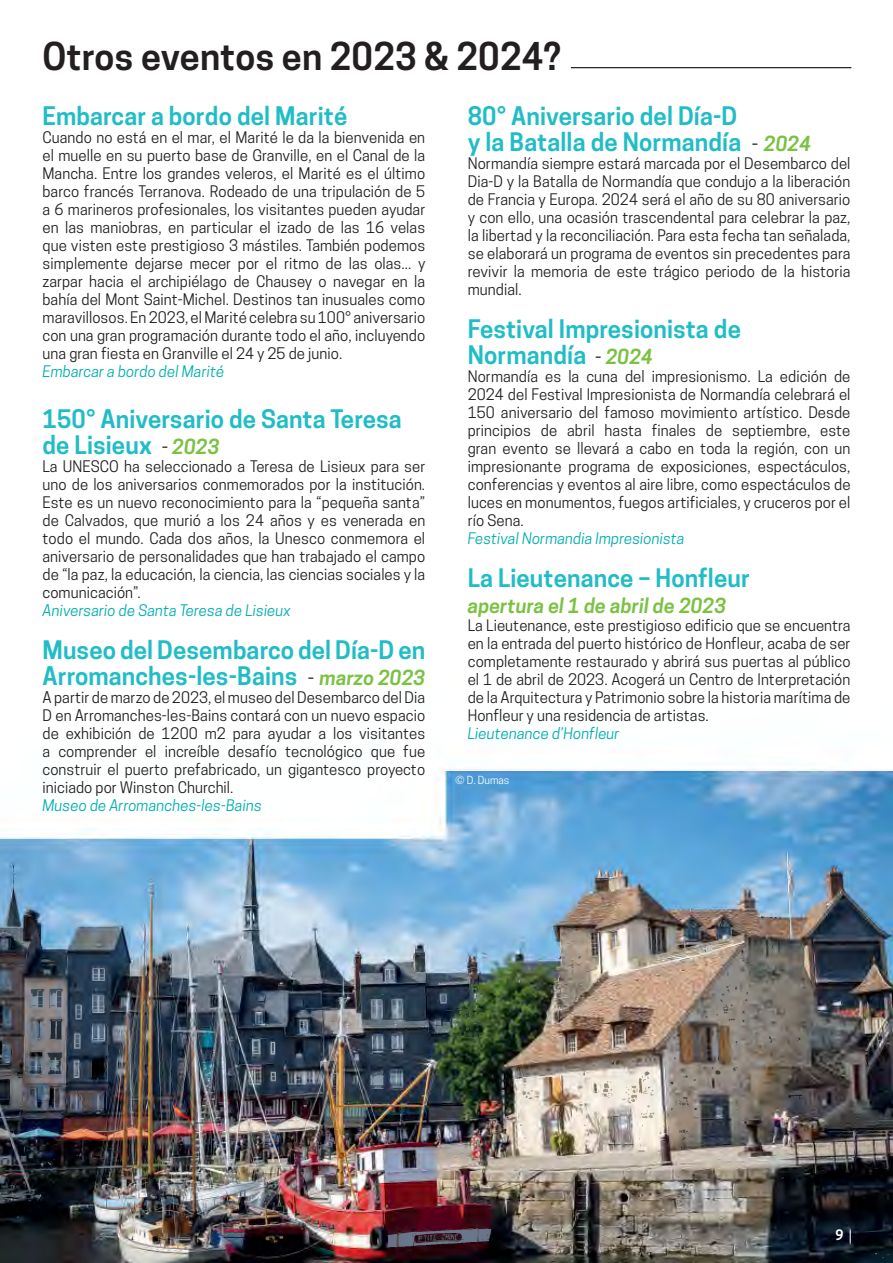
<style>
.page{position:relative;width:893px;height:1263px;background:#fff}
.page>*{position:absolute;margin:0;border:0;box-sizing:border-box;transform-origin:0 0}
.t1{font:600 36px "Cooper Hewitt";letter-spacing:.005em;color:#231f20}
.t2{font:600 24px/25.5px "Cooper Hewitt";letter-spacing:.005em;color:#21bdc6}
.t3{font:italic 600 19.5px "Cooper Hewitt";letter-spacing:.005em;color:#7bc142}
.t4{font:15px/18px "Cooper Hewitt";letter-spacing:.005em;color:#231f20;text-align:justify}
.t5{font:italic 15px "Cooper Hewitt";letter-spacing:.005em;color:#00adaf}
.t6{font:600 13.5px "Cooper Hewitt";color:#fff}
.t7{font:10.5px "Cooper Hewitt";color:#fefcfd}
.s1{font-weight:400;font-size:19.5px;color:#231f20}
.s2{font-style:italic;font-size:19.5px;color:#7bc142}
</style>
<div class="page">
<img style="left:0;top:67px;width:893px;height:1196px">
<p class="t1" style="left:43px;top:35px;width:520px">Otros eventos en 2023 &amp; 2024?</p>
<p class="t2" style="left:468px;top:103px;width:271px">80° Aniversario del Día-D</p>
<p class="t2" style="left:468px;top:129px;width:345px">y la Batalla de Normandía <span class="s1">-</span> <span class="s2">2024</span></p>
<p class="t4" style="left:468px;top:154px;width:384px">Normandía siempre estará marcada por el Desembarco del Dia-D y la Batalla de Normandía que condujo a la liberación de Francia y Europa. 2024 será el año de su 80 aniversario y con ello, una ocasión trascendental para celebrar la paz, la libertad y la reconciliación. Para esta fecha tan señalada, se elaborará un programa de eventos sin precedentes para revivir la memoria de este trágico periodo de la historia mundial.</p>
<p class="t2" style="left:468px;top:316px;width:275px">Festival Impresionista de<br>Normandía <span class="s1">-</span> <span class="s2">2024</span></p>
<p class="t4" style="left:468px;top:367px;width:384px">Normandía es la cuna del impresionismo. La edición de 2024 del Festival Impresionista de Normandía celebrará el 150 aniversario del famoso movimiento artístico. Desde principios de abril hasta finales de septiembre, este gran evento se llevará a cabo en toda la región, con un impresionante programa de exposiciones, espectáculos, conferencias y eventos al aire libre, como espectáculos de luces en monumentos, fuegos artificiales, y cruceros por el río Sena.</p>
<p class="t5" style="left:468px;top:529px;width:218px">Festival Normandia Impresionista</p>
<p class="t2" style="left:468px;top:565px;width:284px">La Lieutenance – Honfleur</p>
<p class="t3" style="left:468px;top:594px;width:260px">apertura el 1 de abril de 2023</p>
<p class="t4" style="left:468px;top:616px;width:384px">La Lieutenance, este prestigioso edificio que se encuentra en la entrada del puerto histórico de Honfleur, acaba de ser completamente restaurado y abrirá sus puertas al público el 1 de abril de 2023. Acogerá un Centro de Interpretación de la Arquitectura y Patrimonio sobre la historia marítima de Honfleur y una residencia de artistas.</p>
<p class="t5" style="left:468px;top:724px;width:153px">Lieutenance d’Honfleur</p>
<p class="t2" style="left:43px;top:103px;width:306px">Embarcar a bordo del Marité</p>
<p class="t4" style="left:43px;top:129px;width:384px">Cuando no está en el mar, el Marité le da la bienvenida en el muelle en su puerto base de Granville, en el Canal de la Mancha. Entre los grandes veleros, el Marité es el último barco francés Terranova. Rodeado de una tripulación de 5 a 6 marineros profesionales, los visitantes pueden ayudar en las maniobras, en particular el izado de las 16 velas que visten este prestigioso 3 mástiles. También podemos simplemente dejarse mecer por el ritmo de las olas... y zarpar hacia el archipiélago de Chausey o navegar en la bahía del Mont Saint-Michel. Destinos tan inusuales como maravillosos. En 2023, el Marité celebra su 100° aniversario con una gran programación durante todo el año, incluyendo una gran fiesta en Granville el 24 y 25 de junio.</p>
<p class="t5" style="left:43px;top:363px;width:183px">Embarcar a bordo del Marité</p>
<p class="t2" style="left:43px;top:406px;width:361px">150° Aniversario de Santa Teresa de Lisieux <span class="s1">-</span> <span class="s2">2023</span></p>
<p class="t4" style="left:43px;top:457px;width:384px">La UNESCO ha seleccionado a Teresa de Lisieux para ser uno de los aniversarios conmemorados por la institución.<br>Este es un nuevo reconocimiento para la “pequeña santa” de Calvados, que murió a los 24 años y es venerada en todo el mundo. Cada dos años, la Unesco conmemora el aniversario de personalidades que han trabajado el campo de “la paz, la educación, la ciencia, las ciencias sociales y la comunicación”.</p>
<p class="t5" style="left:43px;top:601px;width:250px">Aniversario de Santa Teresa de Lisieux</p>
<p class="t2" style="left:43px;top:637px;width:384px">Museo del Desembarco del Día-D en<br>Arromanches-les-Bains <span class="s1">-</span> <span class="s2">marzo 2023</span></p>
<p class="t4" style="left:43px;top:688px;width:384px">A partir de marzo de 2023, el museo del Desembarco del Dia D en Arromanches-les-Bains contará con un nuevo espacio de exhibición de 1200 m2 para ayudar a los visitantes a comprender el increíble desafío tecnológico que fue construir el puerto prefabricado, un gigantesco proyecto iniciado por Winston Churchil.</p>
<p class="t5" style="left:43px;top:796px;width:221px">Museo de Arromanches-les-Bains</p>
<p class="t7" style="left:455px;top:774px;width:56px">© D. Dumas</p>
<p class="t6" style="left:835px;top:1227px;width:10px">9</p>
</div>
